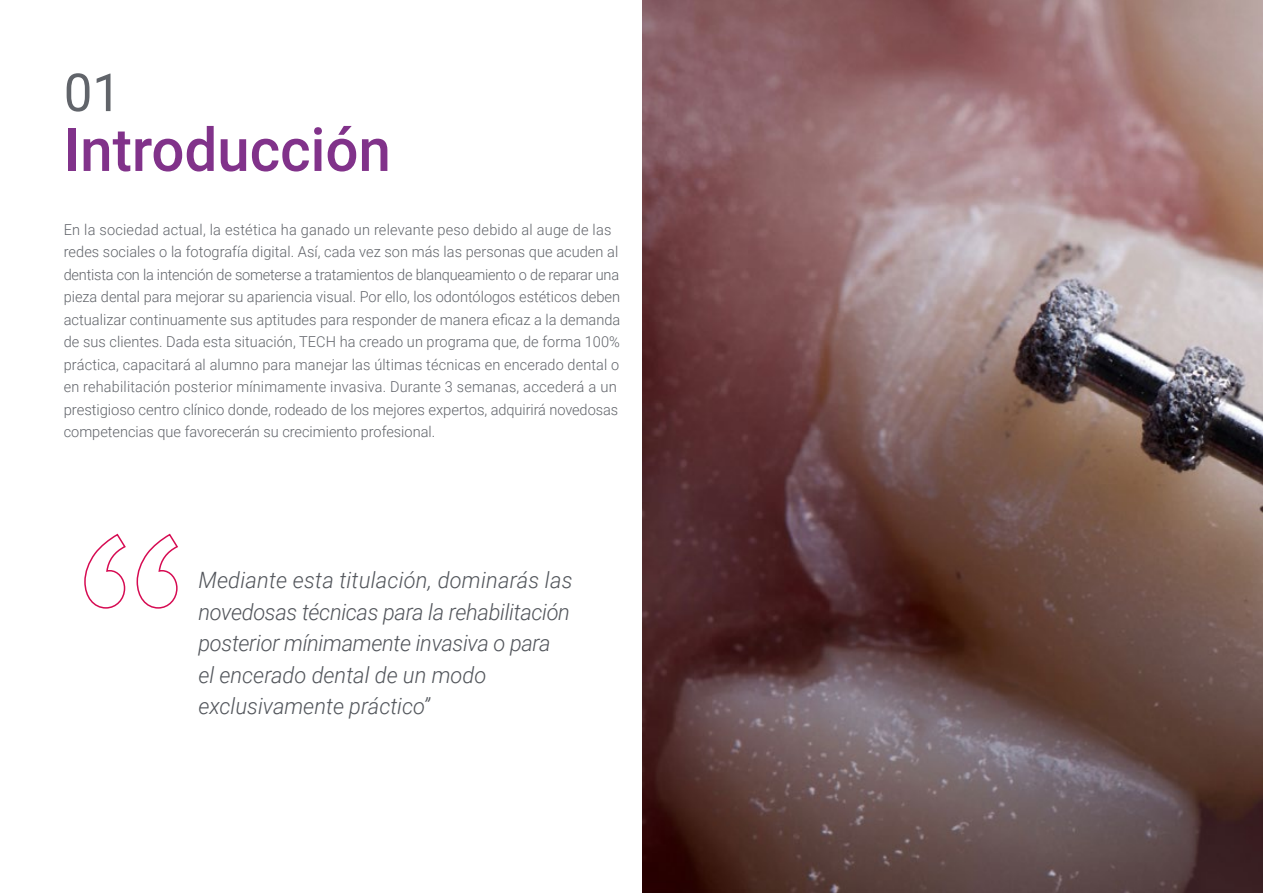
<style>
.page{position:relative;width:1263px;height:893px;background:#fff}
.page>*{position:absolute;margin:0;border:0;box-sizing:border-box;transform-origin:0 0}
.t1{font:500 60px "Roboto";color:#81328a}
.t2{font:52.5px "Roboto";color:#61646a}
.t3{font:italic 300 22.5px/31.5px "Roboto";letter-spacing:-.01em;color:#52555b}
.t4{font:300 15px/22.5px "Roboto";color:#61646a}
</style>
<div class="page">
<svg style="left:84px;top:533px;width:94px;height:76px"></svg>
<img style="left:642px;top:0;width:621px;height:893px">
<h2 class="t2" style="left:64px;top:56px;width:59px">01</h2>
<h1 class="t1" style="left:64px;top:108px;width:329px">Introducción</h1>
<p class="t4" style="left:64px;top:217px;width:558px">En la sociedad actual, la estética ha ganado un relevante peso debido al auge de las redes sociales o la fotografía digital. Así, cada vez son más las personas que acuden al dentista con la intención de someterse a tratamientos de blanqueamiento o de reparar una pieza dental para mejorar su apariencia visual. Por ello, los odontólogos estéticos deben actualizar continuamente sus aptitudes para responder de manera eficaz a la demanda de sus clientes. Dada esta situación, TECH ha creado un programa que, de forma 100% práctica, capacitará al alumno para manejar las últimas técnicas en encerado dental o en rehabilitación posterior mínimamente invasiva. Durante 3 semanas, accederá a un prestigioso centro clínico donde, rodeado de los mejores expertos, adquirirá novedosas competencias que favorecerán su crecimiento profesional.</p>
<h3 class="t3" style="left:198px;top:564px;width:376px">Mediante esta titulación, dominarás las novedosas técnicas para la rehabilitación posterior mínimamente invasiva o para<br>el encerado dental de un modo exclusivamente práctico”</h3>
</div>
